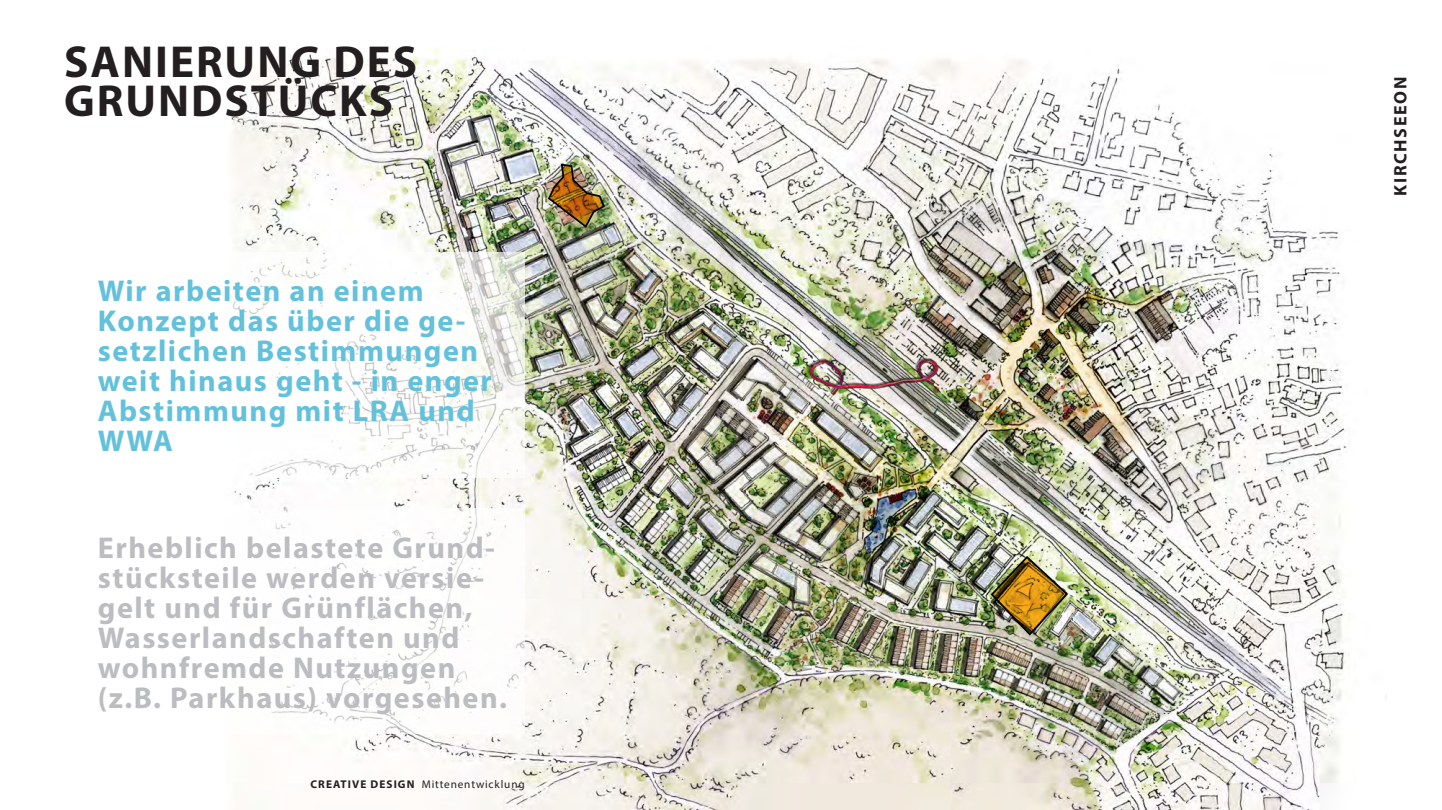
<style>
.page{position:relative;width:1442px;height:810px;background:#fff}
.page>*{position:absolute;margin:0;border:0;box-sizing:border-box;transform-origin:0 0}
.t1{font:700 45px/39px "Myriad Pro";letter-spacing:.045em;color:#231f20}
.Absatzformat_4{font:700 30.15px/30px "Myriad Pro";letter-spacing:.05em;color:#bcbdc0}
.Absatzformat_4-2{font:700 30.15px/30px "Myriad Pro";letter-spacing:.05em;color:#63c1db}
.t2{font:700 18px "Myriad Pro";letter-spacing:.095em;color:#231f20}
.t3{font:11.25px "Myriad Pro";letter-spacing:.075em;color:#231f20}
.s1{font-weight:700}
</style>
<div class="page">
<img style="left:231px;top:47px;width:1118px;height:763px">
<img style="left:989px;top:555px;width:80px;height:82px">
<img style="left:547px;top:163px;width:59px;height:66px">
<div style="left:87px;top:252px;width:437px;height:226px;background:#fff"></div>
<div style="left:87px;top:508px;width:437px;height:226px;background:#fff"></div>
<p class="t1" style="left:64px;top:40px;width:354px">SANIERUNG DES<br>GRUNDSTÜCKS</p>
<p class="Absatzformat_4-2" style="left:98px;top:275px;width:396px">Wir arbeiten an einem<br>Konzept das über die ge&shy;setzlichen Bestimmungen weit hinaus geht - in enger<br>Abstimmung mit LRA und<br>WWA</p>
<p class="Absatzformat_4" style="left:98px;top:532px;width:411px">Erheblich belastete Grund&shy;stücksteile werden versie&shy;gelt und für Grünflächen,<br>Wasserlandschaften und wohnfremde Nutzungen (z.B. Parkhaus) vorgesehen.</p>
<p class="t3" style="left:310px;top:778px;width:216px"><span class="s1">CREATIVE DESIGN</span> Mittenentwicklung</p>
<p class="t2" style="left:1388px;top:196px;width:121px;rotate:-90deg">KIRCHSEEON</p>
</div>
